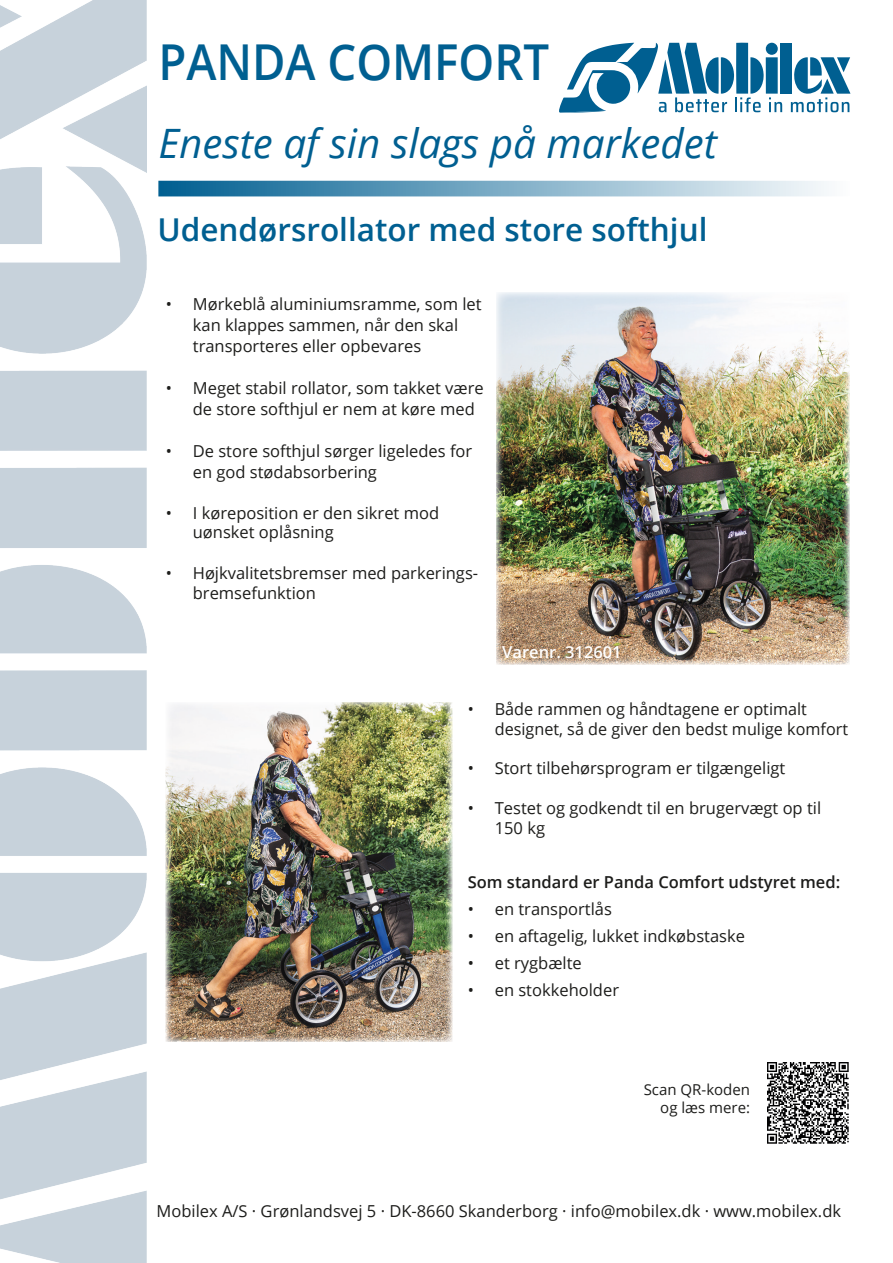
<style>
.page{position:relative;width:893px;height:1263px;background:#fff}
.page>*{position:absolute;margin:0;border:0;box-sizing:border-box;transform-origin:0 0}
.t1{font:600 49.5px "Open Sans";color:#005f91;scale:.92 1}
.t2{font:italic 40.5px "Open Sans";color:#005f91}
.t3{font:600 31.5px "Open Sans";color:#005f91}
.t4{font:16.5px/21px "Open Sans";color:#1d1d1b}
.t5{font:600 16.5px "Open Sans";color:#1d1d1b}
.t6{font:600 16.5px "Open Sans";color:#fff}
.t7{font:15px/18px "Open Sans";color:#1d1d1b;text-align:right}
</style>
<div class="page">
<img style="left:0;top:0;width:146px;height:1263px">
<div style="left:780px;top:43px;width:12px;height:51px;background:#005f91"></div>
<svg style="left:559px;top:43px;width:223px;height:70px"></svg>
<svg style="left:791px;top:57px;width:59px;height:55px"></svg>
<svg style="left:158px;top:181px;width:669px;height:15px"></svg>
<img style="left:767px;top:1062px;width:82px;height:82px">
<img style="left:496px;top:292px;width:354px;height:373px">
<img style="left:166px;top:702px;width:286px;height:340px">
<p class="t1" style="left:158px;top:28px;width:426px">PANDA COMFORT</p>
<p class="t2" style="left:158px;top:116px;width:560px">Eneste af sin slags på markedet</p>
<p class="t3" style="left:157px;top:208px;width:551px">Udendørsrollator med store softhjul</p>
<p class="t4" style="left:193px;top:293px;width:290px;text-indent:-27px">• Mørkeblå aluminiumsramme, som let kan klappes sammen, når den skal transporteres eller opbevares</p>
<p class="t4" style="left:193px;top:377px;width:292px;text-indent:-27px">• Meget stabil rollator, som takket være de store softhjul er nem at køre med</p>
<p class="t4" style="left:193px;top:440px;width:281px;text-indent:-27px">• De store softhjul sørger ligeledes for en god stødabsorbering</p>
<p class="t4" style="left:193px;top:502px;width:248px;line-height:19.8px;text-indent:-27px">• I køreposition er den sikret mod uønsket oplåsning</p>
<p class="t4" style="left:193px;top:563px;width:287px;line-height:19.8px;text-indent:-27px">• Højkvalitetsbremser med parkerings&shy;bremsefunktion</p>
<p class="t6" style="left:502px;top:641px;width:121px">Varenr. 312601</p>
<p class="t4" style="left:495px;top:698px;width:355px;line-height:19.8px;text-indent:-27px">• Både rammen og håndtagene er optimalt designet, så de giver den bedst mulige komfort</p>
<p class="t4" style="left:468px;top:757px;width:319px">• Stort tilbehørsprogram er tilgængeligt</p>
<p class="t4" style="left:495px;top:797px;width:328px;line-height:19.8px;text-indent:-27px">• Testet og godkendt til en brugervægt op til<br>150 kg</p>
<p class="t5" style="left:468px;top:871px;width:374px">Som standard er Panda Comfort udstyret med:</p>
<p class="t4" style="left:468px;top:898px;width:146px">• en transportlås</p>
<p class="t4" style="left:468px;top:925px;width:279px">• en aftagelig, lukket indkøbstaske</p>
<p class="t4" style="left:468px;top:952px;width:115px">• et rygbælte</p>
<p class="t4" style="left:468px;top:979px;width:153px">• en stokkeholder</p>
<p class="t7" style="left:644px;top:1080px;width:108px">Scan QR-koden og læs mere:</p>
<p class="t4" style="left:157px;top:1200px;width:686px">Mobilex A/S · Grønlandsvej 5 · DK-8660 Skanderborg · info@mobilex.dk · www.mobilex.dk</p>
</div>
